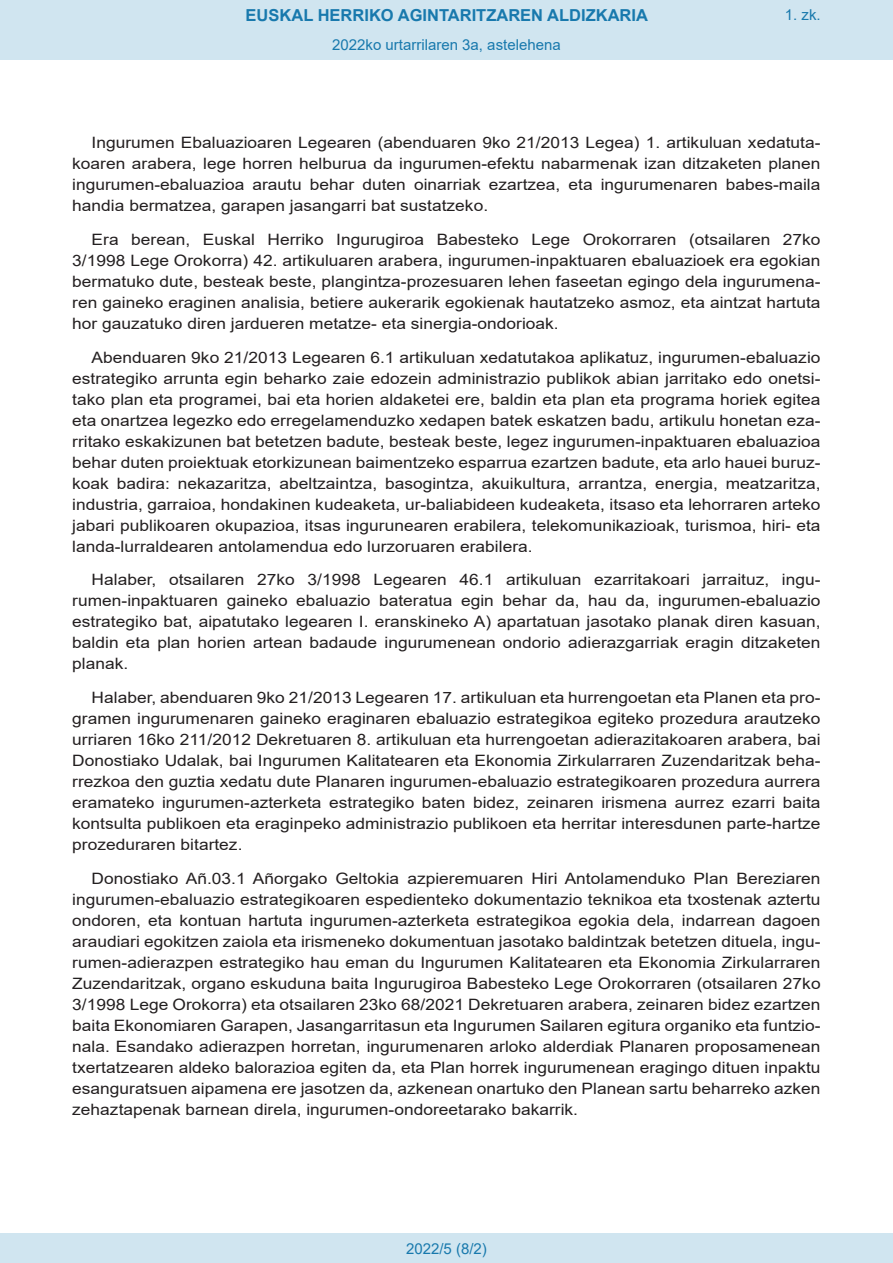
<style>
.page{position:relative;width:893px;height:1263px;background:#fff}
.page>*{position:absolute;margin:0;border:0;box-sizing:border-box;transform-origin:0 0}
.t1{font:700 16.5px "Arial";color:#1879ad}
.BOPVDetalle{font:15.6px/21px "Arial";color:#231f20;text-align:justify;scale:1.11 1}
.Paginacion_Centro{font:15px "Arial";color:#1879ad}
</style>
<div class="page">
<div style="left:0;top:0;width:893px;height:60px;background:#d0e5f0"></div>
<div style="left:0;top:1233px;width:893px;height:30px;background:#d0e5f0"></div>
<p class="t1" style="left:246px;top:3px;width:404px">EUSKAL HERRIKO AGINTARITZAREN ALDIZKARIA</p>
<p class="Paginacion_Centro" style="left:332px;top:35px;width:230px">2022ko urtarrilaren 3a, astelehena</p>
<p class="Paginacion_Centro" style="left:785px;top:5px;width:37px">1. zk.</p>
<p class="BOPVDetalle" style="left:72px;top:132px;width:676px;text-indent:19px">Ingurumen Ebaluazioaren Legearen (abenduaren 9ko 21/2013 Legea) 1. artikuluan xedatuta&shy;koaren arabera, lege horren helburua da ingurumen-efektu nabarmenak izan ditzaketen planen ingurumen-ebaluazioa arautu behar duten oinarriak ezartzea, eta ingurumenaren babes-maila handia bermatzea, garapen jasangarri bat sustatzeko.</p>
<p class="BOPVDetalle" style="left:72px;top:229px;width:676px;text-indent:19px">Era berean, Euskal Herriko Ingurugiroa Babesteko Lege Orokorraren (otsailaren 27ko 3/1998 Lege Orokorra) 42. artikuluaren arabera, ingurumen-inpaktuaren ebaluazioek era egokian bermatuko dute, besteak beste, plangintza-prozesuaren lehen faseetan egingo dela ingurumena&shy;ren gaineko eraginen analisia, betiere aukerarik egokienak hautatzeko asmoz, eta aintzat hartuta hor gauzatuko diren jardueren metatze- eta sinergia-ondorioak.</p>
<p class="BOPVDetalle" style="left:72px;top:347px;width:676px;text-indent:19px">Abenduaren 9ko 21/2013 Legearen 6.1 artikuluan xedatutakoa aplikatuz, ingurumen-ebaluazio estrategiko arrunta egin beharko zaie edozein administrazio publikok abian jarritako edo onetsi&shy;tako plan eta programei, bai eta horien aldaketei ere, baldin eta plan eta programa horiek egitea eta onartzea legezko edo erregelamenduzko xedapen batek eskatzen badu, artikulu honetan eza&shy;rritako eskakizunen bat betetzen badute, besteak beste, legez ingurumen-inpaktuaren ebaluazioa behar duten proiektuak etorkizunean baimentzeko esparrua ezartzen badute, eta arlo hauei buruz&shy;koak badira: nekazaritza, abeltzaintza, basogintza, akuikultura, arrantza, energia, meatzaritza, industria, garraioa, hondakinen kudeaketa, ur-baliabideen kudeaketa, itsaso eta lehorraren arteko jabari publikoaren okupazioa, itsas ingurunearen erabilera, telekomunikazioak, turismoa, hiri- eta landa-lurraldearen antolamendua edo lurzoruaren erabilera.</p>
<p class="BOPVDetalle" style="left:72px;top:569px;width:676px;text-indent:19px">Halaber, otsailaren 27ko 3/1998 Legearen 46.1 artikuluan ezarritakoari jarraituz, ingu&shy;rumen-inpaktuaren gaineko ebaluazio bateratua egin behar da, hau da, ingurumen-ebaluazio estrategiko bat, aipatutako legearen I. eranskineko A) apartatuan jasotako planak diren kasuan, baldin eta plan horien artean badaude ingurumenean ondorio adierazgarriak eragin ditzaketen planak.</p>
<p class="BOPVDetalle" style="left:72px;top:687px;width:676px;text-indent:19px">Halaber, abenduaren 9ko 21/2013 Legearen 17. artikuluan eta hurrengoetan eta Planen eta pro&shy;gramen ingurumenaren gaineko eraginaren ebaluazio estrategikoa egiteko prozedura arautzeko urriaren 16ko 211/2012 Dekretuaren 8. artikuluan eta hurrengoetan adierazitakoaren arabera, bai Donostiako Udalak, bai Ingurumen Kalitatearen eta Ekonomia Zirkularraren Zuzendaritzak beha&shy;rrezkoa den guztia xedatu dute Planaren ingurumen-ebaluazio estrategikoaren prozedura aurrera eramateko ingurumen-azterketa estrategiko baten bidez, zeinaren irismena aurrez ezarri baita kontsulta publikoen eta eraginpeko administrazio publikoen eta herritar interesdunen parte-hartze prozeduraren bitartez.</p>
<p class="BOPVDetalle" style="left:72px;top:868px;width:676px;text-indent:19px">Donostiako Añ.03.1 Añorgako Geltokia azpieremuaren Hiri Antolamenduko Plan Bereziaren ingurumen-ebaluazio estrategikoaren espedienteko dokumentazio teknikoa eta txostenak aztertu ondoren, eta kontuan hartuta ingurumen-azterketa estrategikoa egokia dela, indarrean dagoen araudiari egokitzen zaiola eta irismeneko dokumentuan jasotako baldintzak betetzen dituela, ingu&shy;rumen-adierazpen estrategiko hau eman du Ingurumen Kalitatearen eta Ekonomia Zirkularraren Zuzendaritzak, organo eskuduna baita Ingurugiroa Babesteko Lege Orokorraren (otsailaren 27ko 3/1998 Lege Orokorra) eta otsailaren 23ko 68/2021 Dekretuaren arabera, zeinaren bidez ezartzen baita Ekonomiaren Garapen, Jasangarritasun eta Ingurumen Sailaren egitura organiko eta funtzio&shy;nala. Esandako adierazpen horretan, ingurumenaren arloko alderdiak Planaren proposamenean txertatzearen aldeko balorazioa egiten da, eta Plan horrek ingurumenean eragingo dituen inpaktu esanguratsuen aipamena ere jasotzen da, azkenean onartuko den Planean sartu beharreko azken zehaztapenak barnean direla, ingurumen-ondoreetarako bakarrik.</p>
<p class="Paginacion_Centro" style="left:406px;top:1238px;width:82px">2022/5 (8/2)</p>
</div>
